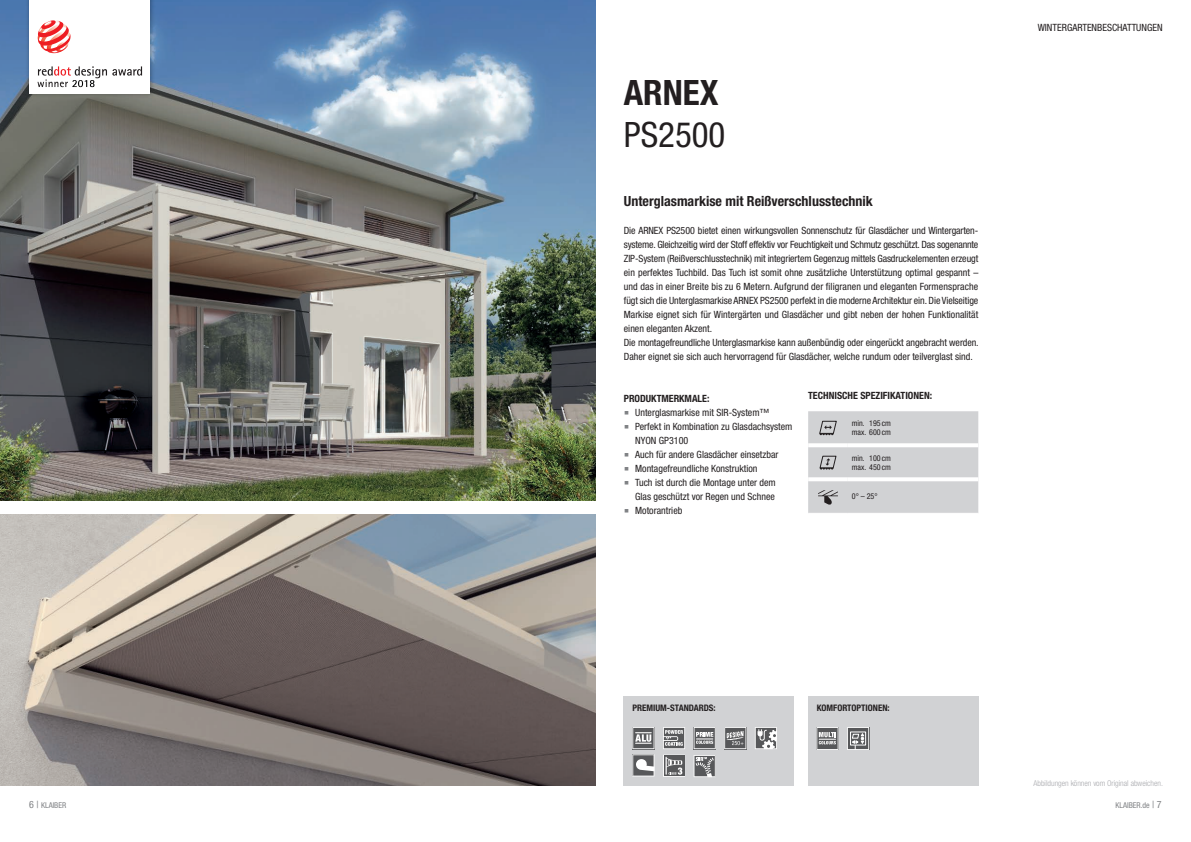
<style>
.page{position:relative;width:1191px;height:842px;background:#fff}
.page>*{position:absolute;margin:0;border:0;box-sizing:border-box;transform-origin:0 0}
.t1{font:condensed 35px "Helvetica Neue LT Std";color:#231f20}
.t2{font:700 condensed 35px "Helvetica Neue LT Std";color:#231f20}
.t3{font:700 condensed 14px "Helvetica Neue LT Std";color:#231f20}
.t4{font:condensed 10px/14px "Helvetica Neue LT Std";color:#231f20}
.t5{font:700 condensed 10px "Helvetica Neue LT Std";color:#231f20}
.t6{font:700 condensed 9px "Helvetica Neue LT Std";color:#231f20}
.t7{font:condensed 8px/9px "Helvetica Neue LT Std";color:#231f20}
.t8{font:300 condensed 8px "Helvetica Neue LT Std";color:#a8a9ad}
.t9{font:condensed 8px "Helvetica Neue LT Std";color:#808285}
.s1{font-family:"Verdana";font-stretch:normal;font-size:16px;color:#808285}
.s2{font-size:10px}
</style>
<div class="page">
<img style="left:0;top:0;width:595px;height:500px">
<img style="left:0;top:514px;width:595px;height:271px">
<div style="left:25px;top:0;width:130px;height:98px;background:#000;opacity:.3"></div>
<div style="left:29px;top:0;width:121px;height:93px;background:#fff"></div>
<svg style="left:38px;top:20px;width:33px;height:33px"></svg>
<svg style="left:37px;top:66px;width:105px;height:21px"></svg>
<div style="left:624px;top:696px;width:170px;height:89px;background:#d1d2d4"></div>
<div style="left:808px;top:696px;width:170px;height:89px;background:#d1d2d4"></div>
<svg style="left:755px;top:727px;width:22px;height:22px"></svg>
<svg style="left:663px;top:727px;width:22px;height:22px"></svg>
<svg style="left:725px;top:727px;width:21px;height:22px"></svg>
<svg style="left:693px;top:727px;width:22px;height:22px"></svg>
<svg style="left:816px;top:727px;width:22px;height:23px"></svg>
<svg style="left:847px;top:727px;width:22px;height:23px"></svg>
<svg style="left:632px;top:727px;width:22px;height:49px"></svg>
<svg style="left:663px;top:755px;width:22px;height:22px"></svg>
<svg style="left:808px;top:411px;width:170px;height:102px;background:#d2d3d5"></svg>
<svg style="left:693px;top:755px;width:22px;height:22px"></svg>
<h1 class="t2" style="left:624px;top:71px;width:96px">ARNEX</h1>
<h1 class="t1" style="left:624px;top:114px;width:103px">PS2500</h1>
<h2 class="t3" style="left:624px;top:193px;width:250px">Unterglasmarkise mit Reißverschlusstechnik</h2>
<p class="t4" style="left:624px;top:223px;width:356px">Die ARNEX PS2500 bietet einen wirkungsvollen Sonnenschutz für Glasdächer und Wintergarten&shy;systeme. Gleichzeitig wird der Stoff effektiv vor Feuchtigkeit und Schmutz geschützt. Das sogenannte ZIP-System (Reißverschlusstechnik) mit integriertem Gegenzug mittels Gasdruckelementen erzeugt ein perfektes Tuchbild. Das Tuch ist somit ohne zusätzliche Unterstützung optimal gespannt – und das in einer Breite bis zu 6 Metern. Aufgrund der filigranen und eleganten Formensprache fügt sich die Unterglasmarkise ARNEX PS2500 perfekt in die moderne Architektur ein. Die Vielseitige Markise eignet sich für Wintergärten und Glasdächer und gibt neben der hohen Funktionalität einen eleganten Akzent.<br>Die montagefreundliche Unterglasmarkise kann außenbündig oder eingerückt angebracht werden.<br>Daher eignet sie sich auch hervorragend für Glasdächer, welche rundum oder teilverglast sind.</p>
<p class="t5" style="left:624px;top:392px;width:87px">PRODUKTMERKMALE:</p>
<p class="t4" style="left:624px;top:405px;width:147px"><span class="s1">▪</span> Unterglasmarkise mit SIR-System™</p>
<p class="t4" style="left:635px;top:419px;width:159px;text-indent:-11px"><span class="s1">▪</span> Perfekt in Kombination zu Glasdachsystem<br>NYON GP3100</p>
<p class="t4" style="left:624px;top:447px;width:156px"><span class="s1">▪</span> Auch für andere Glasdächer einsetzbar</p>
<p class="t4" style="left:624px;top:461px;width:135px"><span class="s1">▪</span> Montagefreundliche Konstruktion</p>
<p class="t4" style="left:624px;top:475px;width:153px;text-align:right"><span class="s1">▪</span> Tuch ist durch die Montage unter dem<br>Glas geschützt vor Regen und Schnee</p>
<p class="t4" style="left:624px;top:503px;width:60px"><span class="s1">▪</span> Motorantrieb</p>
<p class="t5" style="left:808px;top:390px;width:125px">TECHNISCHE SPEZIFIKATIONEN:</p>
<p class="t7" style="left:852px;top:418px;width:40px">min. 195 cm max. 600 cm</p>
<p class="t7" style="left:852px;top:453px;width:40px">min. 100 cm max. 450 cm</p>
<p class="t7" style="left:852px;top:492px;width:27px">0° – 25°</p>
<p class="t4" style="left:1037px;top:21px;width:126px">WINTERGARTENBESCHATTUNGEN</p>
<p class="t6" style="left:632px;top:702px;width:85px">PREMIUM-STANDARDS:</p>
<p class="t6" style="left:816px;top:702px;width:74px">KOMFORTOPTIONEN:</p>
<p class="t8" style="left:1033px;top:778px;width:131px">Abbildungen können vom Original abweichen.</p>
<p class="t9" style="left:29px;top:801px;width:39px"><span class="s2">6 |</span> KLAIBER</p>
<p class="t9" style="left:1115px;top:801px;width:48px">KLAIBER.de <span class="s2">| 7</span></p>
</div>
